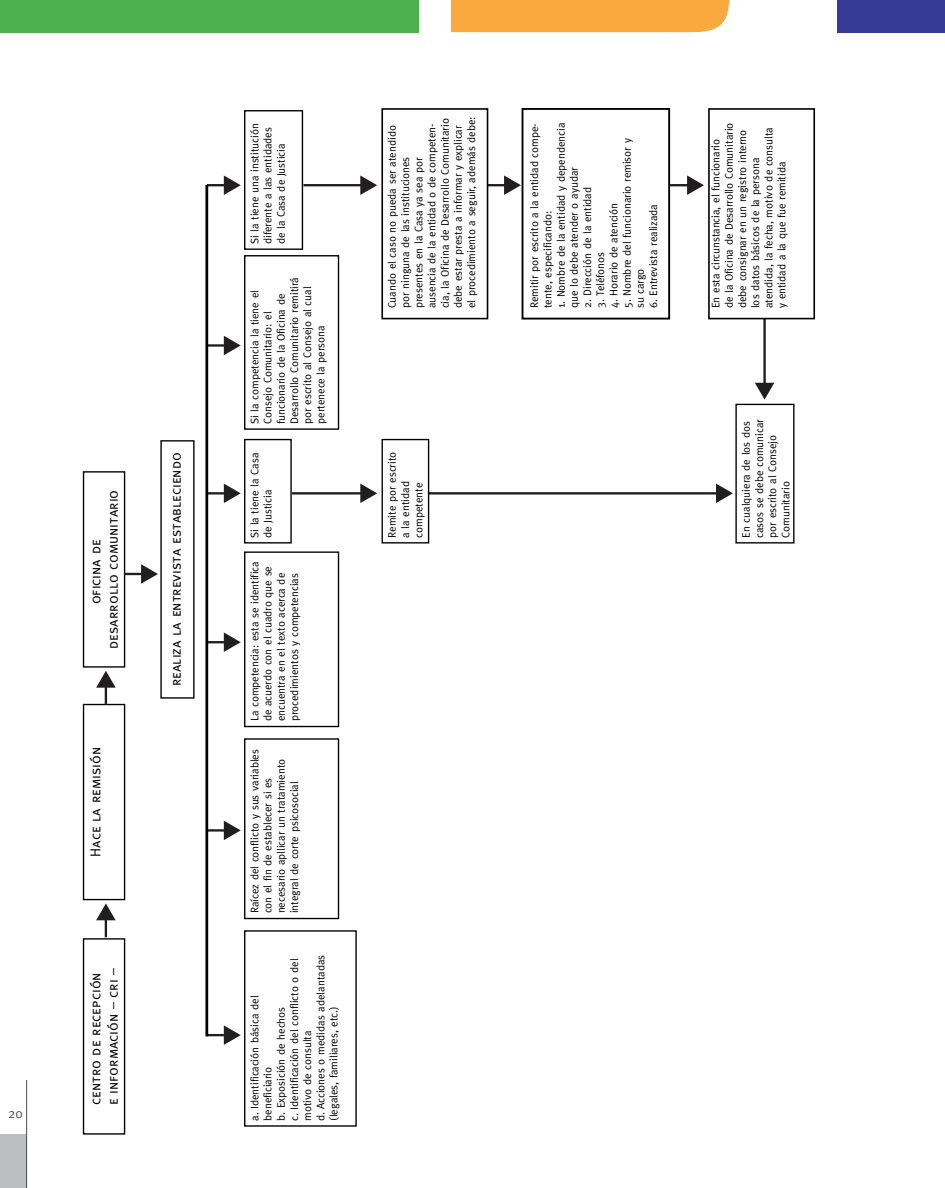
<style>
.page{position:relative;width:945px;height:1188px;background:#fff}
.page>*{position:absolute;margin:0;border:0;box-sizing:border-box;transform-origin:0 0}
.t1{font:14.4px/17.4px "Meta Caps";color:#000}
.t2{font:13.5px "Meta";color:#4c4d4f}
.t3{font:10.95px/13.2px "Meta";color:#000}
</style>
<div class="page">
<div style="left:0;top:1134px;width:27px;height:54px;background:#bcbdbf"></div>
<div style="left:0;top:0;width:418px;height:32px;background:#4bb14c"></div>
<div style="left:837px;top:0;width:108px;height:32px;background:#363b95"></div>
<div style="left:451px;top:0;width:278px;height:33px;background:#faa93f"></div>
<hr style="left:26px;top:1080px;width:1px;height:108px;background:#4c4d4f">
<div style="left:83px;top:938px;width:42px;height:197px;border:1px solid #000"></div>
<div style="left:83px;top:704px;width:42px;height:196px;border:1px solid #000"></div>
<div style="left:244px;top:930px;width:113px;height:197px;border:1px solid #000"></div>
<svg style="left:96px;top:903px;width:20px;height:34px"></svg>
<div style="left:83px;top:471px;width:42px;height:197px;border:1px solid #000"></div>
<div style="left:160px;top:440px;width:35px;height:259px;border:1px solid #000"></div>
<svg style="left:96px;top:671px;width:20px;height:34px"></svg>
<svg style="left:124px;top:564px;width:34px;height:20px"></svg>
<svg style="left:207px;top:1025px;width:34px;height:20px"></svg>
<svg style="left:208px;top:821px;width:33px;height:19px"></svg>
<svg style="left:208px;top:632px;width:33px;height:20px"></svg>
<svg style="left:208px;top:484px;width:33px;height:19px"></svg>
<svg style="left:292px;top:484px;width:85px;height:19px"></svg>
<svg style="left:429px;top:484px;width:304px;height:19px"></svg>
<svg style="left:208px;top:336px;width:33px;height:19px"></svg>
<svg style="left:207px;top:175px;width:34px;height:20px"></svg>
<svg style="left:488px;top:175px;width:33px;height:20px"></svg>
<svg style="left:670px;top:175px;width:34px;height:20px"></svg>
<svg style="left:755px;top:319px;width:19px;height:81px"></svg>
<svg style="left:303px;top:175px;width:74px;height:20px"></svg>
<div style="left:244px;top:738px;width:95px;height:181px;border:1px solid #000"></div>
<div style="left:244px;top:551px;width:95px;height:176px;border:1px solid #000"></div>
<div style="left:244px;top:255px;width:95px;height:175px;border:1px solid #000"></div>
<div style="left:381px;top:108px;width:107px;height:211px;border:2px solid #000"></div>
<div style="left:708px;top:108px;width:107px;height:211px;border:2px solid #000"></div>
<div style="left:522px;top:108px;width:148px;height:212px;border:2px solid #000"></div>
<div style="left:244px;top:439px;width:48px;height:105px;border:1px solid #000"></div>
<div style="left:382px;top:439px;width:47px;height:105px;border:1px solid #000"></div>
<div style="left:244px;top:110px;width:59px;height:140px;border:1px solid #000"></div>
<div style="left:735px;top:404px;width:60px;height:140px;border:1px solid #000"></div>
<hr style="left:205px;top:185px;width:3px;height:851px;background:#000">
<hr style="left:944px;top:0;width:1px;height:1188px;background:#000">
<p class="t2" style="left:8px;top:1105px;width:16px">20</p>
<h1 class="t1" style="left:87px;top:649px;width:160px;text-align:center;rotate:-90deg">oficina de<br>desarrollo comunitario</h1>
<h1 class="t1" style="left:87px;top:857px;width:111px;rotate:-90deg">Hace la remisión</h1>
<h1 class="t1" style="left:87px;top:1105px;width:139px;rotate:-90deg">centro de recepción e información – cri –</h1>
<h1 class="t1" style="left:167px;top:686px;width:235px;rotate:-90deg">realiza la entrevista estableciendo</h1>
<p class="t3" style="left:248px;top:244px;width:122px;rotate:-90deg">Si la tiene una institución diferente a las entidades de la Casa de Justicia</p>
<p class="t3" style="left:248px;top:424px;width:148px;rotate:-90deg">Si la competencia la tiene el<br>Consejo Comunitario: el funcionario de la Oficina de<br>Desarrollo Comunitario remitirá por escrito al Consejo al cual pertenece la persona</p>
<p class="t3" style="left:385px;top:308px;width:194px;rotate:-90deg">Cuando el caso no pueda ser atendido por ninguna de las instituciones presentes en la Casa ya sea por ausencia de la entidad o de competen&shy;cia, la Oficina de Desarrollo Comunitario debe estar presta a informar y explicar el procedimiento a seguir, además debe:</p>
<p class="t3" style="left:528px;top:308px;width:186px;rotate:-90deg">Remitir por escrito a la entidad compe&shy;tente, especificando:</p>
<p class="t3" style="left:554px;top:308px;width:187px;rotate:-90deg">1. Nombre de la entidad y dependencia que lo debe atender o ayudar</p>
<p class="t3" style="left:620px;top:308px;width:171px;rotate:-90deg">5. Nombre del funcionario remisor y su cargo</p>
<p class="t3" style="left:581px;top:308px;width:123px;rotate:-90deg">2. Dirección de la entidad</p>
<p class="t3" style="left:607px;top:308px;width:107px;rotate:-90deg">4. Horario de atención</p>
<p class="t3" style="left:647px;top:308px;width:106px;rotate:-90deg">6. Entrevista realizada</p>
<p class="t3" style="left:594px;top:308px;width:58px;rotate:-90deg">3. Teléfonos</p>
<p class="t3" style="left:248px;top:538px;width:86px;rotate:-90deg">Si la tiene la Casa de Justicia</p>
<p class="t3" style="left:385px;top:538px;width:88px;rotate:-90deg">Remite por escrito a la entidad competente</p>
<p class="t3" style="left:248px;top:721px;width:161px;rotate:-90deg">La competencia: esta se identifica de acuerdo con el cuadro que se encuentra en el texto acerca de procedimientos y competencias</p>
<p class="t3" style="left:248px;top:913px;width:166px;rotate:-90deg">Raícez del conflicto y sus variables con el fin de establecer si es necesario apllicar un tratamiento integral de corte psicosocial</p>
<p class="t3" style="left:248px;top:1121px;width:168px;rotate:-90deg">a. Identificación básica del beneficiario<br>b. Exposición de hechos<br>c. Identificación del conflicto o del motivo de consulta<br>d. Acciones o medidas adelantadas (legales, familiares, etc.)</p>
<p class="t3" style="left:709px;top:308px;width:187px;rotate:-90deg">En esta circunstancia, el funcionario<br>de la Oficina de Desarrollo Comunitario debe consignar en un registro interno los datos básicos de la persona atendida, la fecha, motivo de consulta y entidad a la que fue remitida</p>
<p class="t3" style="left:739px;top:538px;width:120px;rotate:-90deg">En cualquiera de los dos casos se debe comunicar por escrito al Consejo<br>Comunitario</p>
</div>
